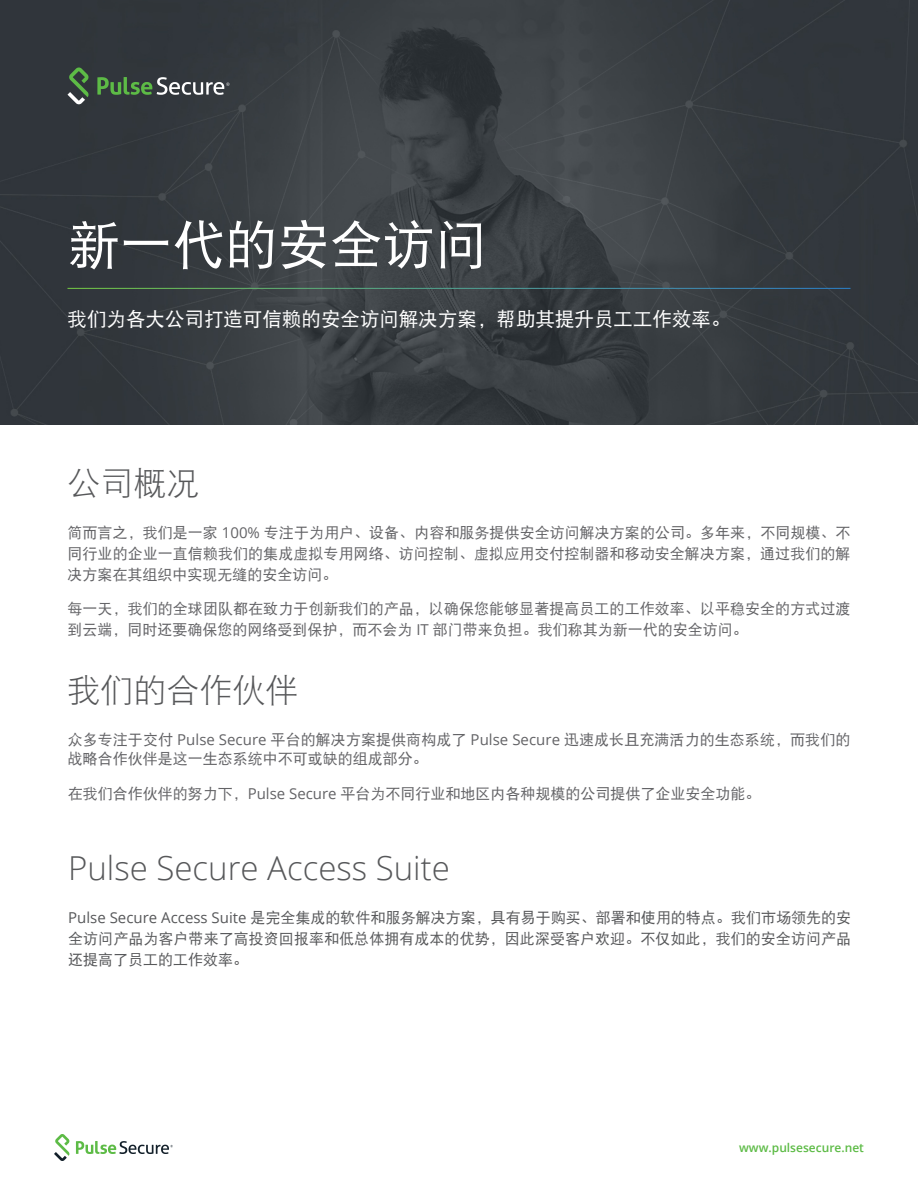
<style>
.page{position:relative;width:918px;height:1188px;background:#fff}
.page>*{position:absolute;margin:0;border:0;box-sizing:border-box;transform-origin:0 0}
.t1{font:52.5px "DF Hei W5";color:#fff}
.t2{font:300 33px "Open Sans";color:#57585a}
.t3{font:33px "DF Hei W3";color:#57585a}
.t4{font:19.5px "DF Hei W5";color:#fff}
.Paragraph_Style_1{font:15px/21px "DF Hei W5";color:#636366}
.t5{font:15px/21px "DF Hei W5";letter-spacing:.005em;color:#57585a;text-align:justify}
.t6{font:600 12px "Open Sans";color:#5dbb46}
.s1{font-family:"Open Sans"}
</style>
<div class="page">
<img style="left:0;top:0;width:918px;height:424px">
<hr style="left:68px;top:288px;width:782px;height:1px;background:#fff">
<svg style="left:68px;top:68px;width:21px;height:36px"></svg>
<svg style="left:97px;top:77px;width:132px;height:18px;background:#5a6e5d"></svg>
<svg style="left:54px;top:1134px;width:15px;height:27px"></svg>
<svg style="left:76px;top:1141px;width:97px;height:13px"></svg>
<p class="t1" style="left:68px;top:218px;width:421px">新一代的安全访问</p>
<p class="t4" style="left:68px;top:309px;width:664px">我们为各大公司打造可信赖的安全访问解决方案，帮助其提升员工工作效率。</p>
<p class="t3" style="left:68px;top:467px;width:133px">公司概况</p>
<p class="Paragraph_Style_1" style="left:68px;top:522px;width:785px;text-align:justify">简而言之，我们是一家 <span class="s1">100%</span> 专注于为用户、设备、内容和服务提供安全访问解决方案的公司。多年来，不同规模、不同行业的企业一直信赖我们的集成虚拟专用网络、访问控制、虚拟应用交付控制器和移动安全解决方案，通过我们的解决方案在其组织中实现无缝的安全访问。</p>
<p class="Paragraph_Style_1" style="left:68px;top:598px;width:785px">每一天，我们的全球团队都在致力于创新我们的产品，以确保您能够显著提高员工的工作效率、以平稳安全的方式过渡到云端，同时还要确保您的网络受到保护，而不会为 <span class="s1">IT</span> 部门带来负担。我们称其为新一代的安全访问。</p>
<p class="t3" style="left:68px;top:674px;width:232px">我们的合作伙伴</p>
<p class="Paragraph_Style_1" style="left:68px;top:730px;width:784px;line-height:19.5px">众多专注于交付 <span class="s1">Pulse Secure</span> 平台的解决方案提供商构成了 <span class="s1">Pulse Secure</span> 迅速成长且充满活力的生态系统，而我们的战略合作伙伴是这一生态系统中不可或缺的组成部分。</p>
<p class="Paragraph_Style_1" style="left:68px;top:783px;width:694px">在我们合作伙伴的努力下，<span class="s1">Pulse Secure</span> 平台为不同行业和地区内各种规模的公司提供了企业安全功能。</p>
<p class="t2" style="left:68px;top:846px;width:383px">Pulse Secure Access Suite</p>
<p class="t5" style="left:68px;top:907px;width:785px"><span class="s1">Pulse Secure Access Suite</span> 是完全集成的软件和服务解决方案，具有易于购买、部署和使用的特点。我们市场领先的安全访问产品为客户带来了高投资回报率和低总体拥有成本的优势，因此深受客户欢迎。不仅如此，我们的安全访问产品还提高了员工的工作效率。</p>
<p class="t6" style="left:739px;top:1139px;width:126px">www.pulsesecure.net</p>
</div>
